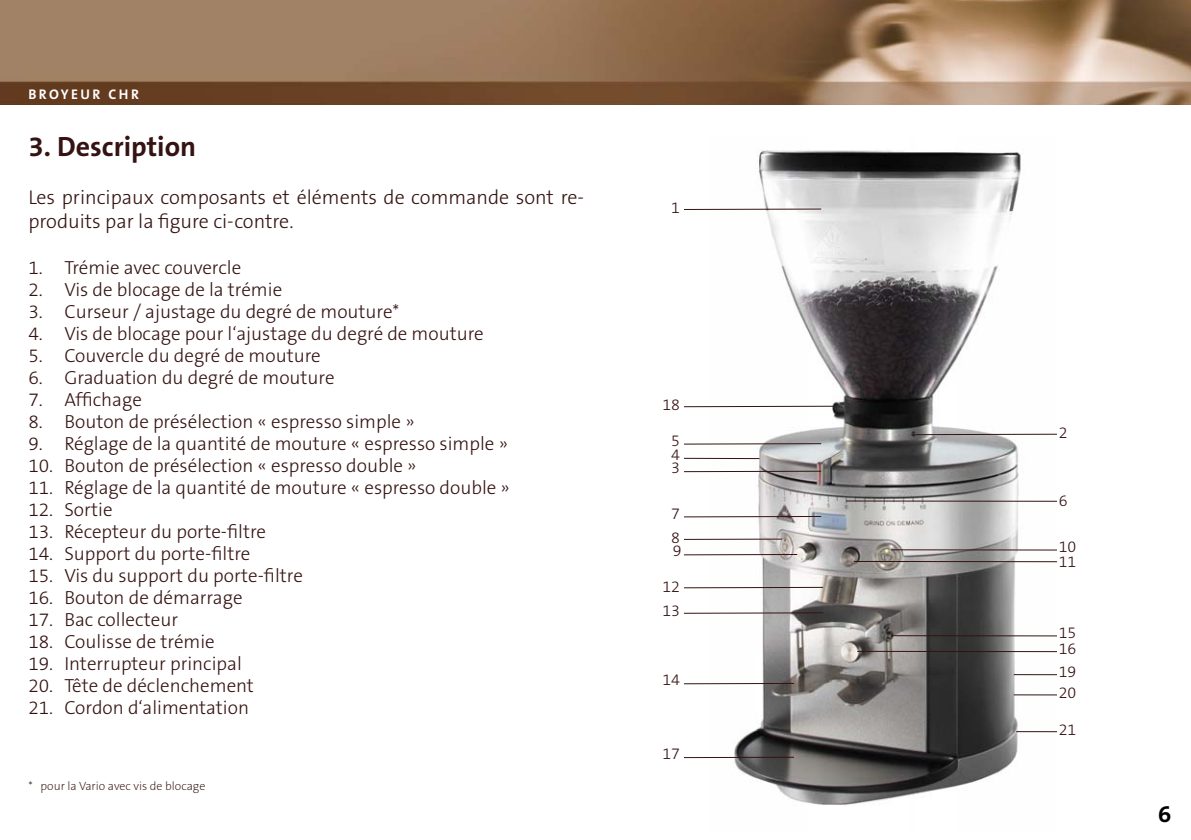
<style>
.page{position:relative;width:1191px;height:840px;background:#fff}
.page>*{position:absolute;margin:0;border:0;box-sizing:border-box;transform-origin:0 0}
.t1{font:700 28px "The Sans B7";color:#341312}
.t2{font:700 24px "The Sans B7";color:#000}
.t3{font:300 20px/24px "The Sans B3";color:#341312}
.t4{font:300 19px "The Sans B3";color:#341312}
.t5{font:300 16px/24.2px "The Sans B3";color:#341312}
.t6{font:700 14px "The Sans B7";letter-spacing:.175em;color:#fff}
.t7{font:200 12px "The Sans B2";color:#341312}
</style>
<div class="page">
<img style="left:0;top:0;width:1191px;height:104px">
<img style="left:710px;top:149px;width:346px;height:656px">
<hr style="left:684px;top:208px;width:137px;height:2px;background:#341312">
<hr style="left:684px;top:405px;width:149px;height:2px;background:#341312">
<hr style="left:684px;top:470px;width:137px;height:2px;background:#341312">
<hr style="left:684px;top:515px;width:137px;height:2px;background:#341312">
<hr style="left:684px;top:538px;width:98px;height:1px;background:#341312">
<hr style="left:684px;top:553px;width:113px;height:2px;background:#341312">
<hr style="left:684px;top:586px;width:139px;height:2px;background:#341312">
<hr style="left:684px;top:612px;width:139px;height:1px;background:#341312">
<hr style="left:684px;top:682px;width:110px;height:2px;background:#341312">
<hr style="left:684px;top:756px;width:110px;height:1px;background:#341312">
<hr style="left:684px;top:443px;width:137px;height:1px;background:#341312">
<hr style="left:684px;top:457px;width:75px;height:2px;background:#341312">
<hr style="left:913px;top:433px;width:144px;height:2px;background:#341312">
<hr style="left:846px;top:500px;width:211px;height:1px;background:#341312">
<hr style="left:891px;top:549px;width:166px;height:1px;background:#341312">
<hr style="left:854px;top:560px;width:203px;height:2px;background:#341312">
<hr style="left:891px;top:634px;width:166px;height:2px;background:#341312">
<hr style="left:1013px;top:673px;width:44px;height:1px;background:#341312">
<hr style="left:1013px;top:694px;width:44px;height:1px;background:#341312">
<hr style="left:1016px;top:730px;width:41px;height:1px;background:#341312">
<hr style="left:857px;top:650px;width:200px;height:1px;background:#341312">
<p class="t6" style="left:28px;top:87px;width:112px">BROYEUR CHR</p>
<h1 class="t1" style="left:28px;top:132px;width:169px">3. Description</h1>
<p class="t3" style="left:28px;top:186px;width:557px">Les principaux composants et éléments de commande sont re&shy;produits par la figure ci-contre.</p>
<p class="t4" style="left:28px;top:258px;width:214px">1. Trémie avec couvercle</p>
<p class="t4" style="left:28px;top:280px;width:255px">2. Vis de blocage de la trémie</p>
<p class="t4" style="left:28px;top:302px;width:373px">3. Curseur / ajustage du degré de mouture*</p>
<p class="t4" style="left:28px;top:324px;width:457px">4. Vis de blocage pour l‘ajustage du degré de mouture</p>
<p class="t4" style="left:28px;top:346px;width:294px">5. Couvercle du degré de mouture</p>
<p class="t4" style="left:28px;top:368px;width:308px">6. Graduation du degré de mouture</p>
<p class="t4" style="left:28px;top:390px;width:115px">7. Affichage</p>
<p class="t4" style="left:28px;top:412px;width:388px">8. Bouton de présélection « espresso simple »</p>
<p class="t4" style="left:28px;top:434px;width:481px">9. Réglage de la quantité de mouture « espresso simple »</p>
<p class="t4" style="left:28px;top:456px;width:390px">10. Bouton de présélection « espresso double »</p>
<p class="t4" style="left:28px;top:478px;width:483px">11. Réglage de la quantité de mouture « espresso double »</p>
<p class="t4" style="left:28px;top:500px;width:86px">12. Sortie</p>
<p class="t4" style="left:28px;top:522px;width:239px">13. Récepteur du porte-filtre</p>
<p class="t4" style="left:28px;top:544px;width:223px">14. Support du porte-filtre</p>
<p class="t4" style="left:28px;top:566px;width:276px">15. Vis du support du porte-filtre</p>
<p class="t4" style="left:28px;top:588px;width:216px">16. Bouton de démarrage</p>
<p class="t4" style="left:28px;top:610px;width:151px">17. Bac collecteur</p>
<p class="t4" style="left:28px;top:632px;width:188px">18. Coulisse de trémie</p>
<p class="t4" style="left:28px;top:654px;width:215px">19. Interrupteur principal</p>
<p class="t4" style="left:28px;top:676px;width:227px">20. Tête de déclenchement</p>
<p class="t4" style="left:28px;top:698px;width:222px">21. Cordon d‘alimentation</p>
<p class="t7" style="left:28px;top:779px;width:178px">* pour la Vario avec vis de blocage</p>
<p class="t5" style="left:671px;top:196px;width:10px">1</p>
<p class="t5" style="left:662px;top:393px;width:19px">18</p>
<p class="t5" style="left:671px;top:429px;width:10px">5</p>
<p class="t5" style="left:671px;top:442px;width:10px">4</p>
<p class="t5" style="left:671px;top:456px;width:10px">3</p>
<p class="t5" style="left:671px;top:501px;width:10px">7<br>8</p>
<p class="t5" style="left:662px;top:574px;width:19px">12<br>13</p>
<p class="t5" style="left:672px;top:538px;width:10px">9</p>
<p class="t5" style="left:662px;top:667px;width:19px">14</p>
<p class="t5" style="left:662px;top:741px;width:19px">17</p>
<p class="t5" style="left:1058px;top:421px;width:10px">2</p>
<p class="t5" style="left:1058px;top:488px;width:10px">6</p>
<p class="t5" style="left:1058px;top:540px;width:19px;line-height:14.6px">10<br>11</p>
<p class="t5" style="left:1058px;top:620px;width:19px">15</p>
<p class="t5" style="left:1058px;top:660px;width:19px;line-height:21.6px">19<br>20</p>
<p class="t5" style="left:1058px;top:717px;width:19px">21</p>
<p class="t5" style="left:1058px;top:637px;width:19px">16</p>
<p class="t2" style="left:1158px;top:801px;width:15px">6</p>
</div>
